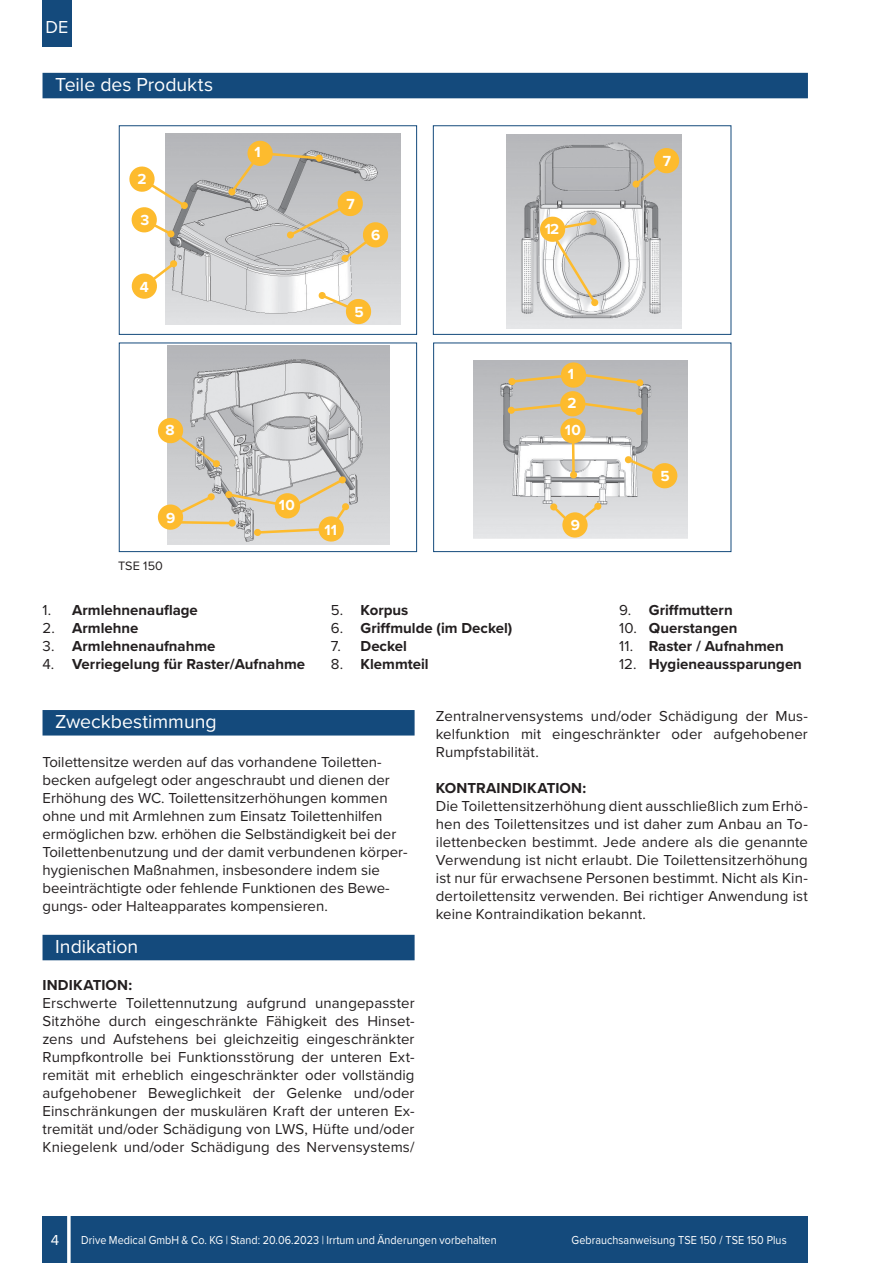
<style>
.page{position:relative;width:893px;height:1263px;background:#fff}
.page>*{position:absolute;margin:0;border:0;box-sizing:border-box;transform-origin:0 0}
.t1{font:19.5px "Proxima Nova";color:#fff}
.t2{font:18px "Proxima Nova";color:#fff}
.t3{font:700 15.15px "Proxima Nova";letter-spacing:.005em;color:#fff}
.t4{font:15px/18px "Proxima Nova";color:#231f20;text-align:justify}
.t5{font:700 15px "Proxima Nova";color:#231f20}
.t6{font:15px "Proxima Nova";color:#fff}
.t7{font:12.6px "Proxima Nova";letter-spacing:.005em;color:#231f20}
.t8{font:12px "Proxima Nova";letter-spacing:.005em;color:#fff;scale:.9 1}
.s1{font-weight:400}
</style>
<div class="page">
<div style="left:43px;top:1217px;width:765px;height:46px;background:#144a7c"></div>
<div style="left:43px;top:0;width:29px;height:46px;background:#144a7c"></div>
<hr style="left:67px;top:1211px;width:3px;height:52px;background:#fff">
<img style="left:168px;top:345px;width:222px;height:199px">
<svg style="left:158px;top:417px;width:62px;height:51px;background:#d3c6ab"></svg>
<svg style="left:157px;top:476px;width:193px;height:67px;background:#dacfb7"></svg>
<div style="left:119px;top:343px;width:298px;height:209px;border:1px solid #144a7c"></div>
<div style="left:43px;top:710px;width:372px;height:25px;background:#144a7c"></div>
<div style="left:43px;top:935px;width:372px;height:25px;background:#144a7c"></div>
<img style="left:166px;top:134px;width:235px;height:191px">
<svg style="left:131px;top:260px;width:47px;height:40px"></svg>
<svg style="left:318px;top:292px;width:54px;height:33px;background:#ebd5a7"></svg>
<svg style="left:228px;top:139px;width:161px;height:123px;background:#c3bdb1"></svg>
<div style="left:119px;top:125px;width:298px;height:210px;border:1px solid #144a7c"></div>
<div style="left:433px;top:125px;width:298px;height:210px;border:1px solid #144a7c"></div>
<img style="left:506px;top:135px;width:176px;height:194px">
<svg style="left:539px;top:215px;width:59px;height:91px"></svg>
<div style="left:591px;top:299px;width:7px;height:7px;background:#fdbb2e;border-radius:50%"></div>
<div style="left:43px;top:73px;width:765px;height:25px;background:#144a7c"></div>
<svg style="left:129px;top:165px;width:59px;height:73px"></svg>
<svg style="left:632px;top:147px;width:48px;height:41px;background:#cdb991"></svg>
<img style="left:473px;top:360px;width:215px;height:179px">
<div style="left:433px;top:343px;width:298px;height:209px;border:1px solid #144a7c"></div>
<svg style="left:562px;top:512px;width:26px;height:26px"></svg>
<svg style="left:550px;top:503px;width:51px;height:29px"></svg>
<div style="left:550px;top:503px;width:7px;height:8px;background:#fdbb2e;border-radius:50%"></div>
<svg style="left:507px;top:361px;width:172px;height:129px;background:#cfc7b7"></svg>
<p class="t2" style="left:46px;top:14px;width:24px">DE</p>
<h1 class="t1" style="left:55px;top:70px;width:159px">Teile des Produkts</h1>
<p class="t3" style="left:137px;top:167px;width:11px">2</p>
<p class="t3" style="left:140px;top:209px;width:10px">3</p>
<p class="t3" style="left:140px;top:276px;width:11px">4</p>
<p class="t3" style="left:255px;top:141px;width:8px">1</p>
<p class="t3" style="left:346px;top:192px;width:10px">7</p>
<p class="t3" style="left:371px;top:223px;width:11px">6</p>
<p class="t3" style="left:354px;top:301px;width:11px">5</p>
<p class="t3" style="left:165px;top:419px;width:11px">8</p>
<p class="t3" style="left:166px;top:506px;width:11px">9</p>
<p class="t3" style="left:279px;top:494px;width:17px">10</p>
<p class="t7" style="left:118px;top:556px;width:46px">TSE 150</p>
<p class="t5" style="left:43px;top:599px;width:157px"><span class="s1">1.</span> Armlehnenauflage</p>
<p class="t5" style="left:43px;top:617px;width:97px"><span class="s1">2.</span> Armlehne</p>
<p class="t5" style="left:43px;top:635px;width:174px"><span class="s1">3.</span> Armlehnenaufnahme</p>
<p class="t5" style="left:43px;top:653px;width:264px"><span class="s1">4.</span> Verriegelung für Raster/Aufnahme</p>
<p class="t3" style="left:325px;top:519px;width:14px">11</p>
<p class="t5" style="left:331px;top:599px;width:79px"><span class="s1">5.</span> Korpus</p>
<p class="t5" style="left:331px;top:617px;width:183px"><span class="s1">6.</span> Griffmulde (im Deckel)</p>
<p class="t5" style="left:331px;top:635px;width:78px"><span class="s1">7.</span> Deckel</p>
<p class="t5" style="left:331px;top:653px;width:99px"><span class="s1">8.</span> Klemmteil</p>
<p class="t3" style="left:545px;top:217px;width:16px">12</p>
<p class="t3" style="left:568px;top:363px;width:8px">1</p>
<p class="t3" style="left:567px;top:391px;width:11px">2</p>
<p class="t3" style="left:565px;top:419px;width:17px">10</p>
<p class="t3" style="left:571px;top:514px;width:11px">9</p>
<p class="t3" style="left:663px;top:149px;width:10px">7</p>
<p class="t3" style="left:661px;top:465px;width:11px">5</p>
<p class="t5" style="left:619px;top:599px;width:115px"><span class="s1">9.</span> Griffmuttern</p>
<p class="t5" style="left:619px;top:617px;width:120px"><span class="s1">10.</span> Querstangen</p>
<p class="t5" style="left:619px;top:635px;width:166px"><span class="s1">11.</span> Raster / Aufnahmen</p>
<p class="t5" style="left:619px;top:653px;width:184px"><span class="s1">12.</span> Hygieneaussparungen</p>
<h1 class="t1" style="left:55px;top:707px;width:163px">Zweckbestimmung</h1>
<p class="t4" style="left:43px;top:753px;width:367px;text-align:left">Toilettensitze werden auf das vorhandene Toiletten&shy;becken aufgelegt oder angeschraubt und dienen der Erhöhung des WC. Toilettensitzerhöhungen kommen ohne und mit Armlehnen zum Einsatz Toilettenhilfen ermöglichen bzw. erhöhen die Selbständigkeit bei der Toilettenbenutzung und der damit verbundenen körper&shy;hygienischen Maßnahmen, insbesondere indem sie beeinträchtigte oder fehlende Funktionen des Bewe&shy;gungs- oder Halteapparates kompensieren.</p>
<h1 class="t1" style="left:55px;top:932px;width:84px">Indikation</h1>
<p class="t5" style="left:43px;top:974px;width:91px">INDIKATION:</p>
<p class="t4" style="left:43px;top:993px;width:374px">Erschwerte Toilettennutzung aufgrund unangepasster Sitzhöhe durch eingeschränkte Fähigkeit des Hinset&shy;zens und Aufstehens bei gleichzeitig eingeschränkter Rumpfkontrolle bei Funktionsstörung der unteren Ext&shy;remität mit erheblich eingeschränkter oder vollständig aufgehobener Beweglichkeit der Gelenke und/oder Einschränkungen der muskulären Kraft der unteren Ex&shy;tremität und/oder Schädigung von LWS, Hüfte und/oder Kniegelenk und/oder Schädigung des Nervensystems/</p>
<p class="t4" style="left:436px;top:707px;width:374px">Zentralnervensystems und/oder Schädigung der Mus&shy;kelfunktion mit eingeschränkter oder aufgehobener Rumpfstabilität.</p>
<p class="t5" style="left:436px;top:777px;width:152px">KONTRAINDIKATION:</p>
<p class="t4" style="left:436px;top:797px;width:374px">Die Toilettensitzerhöhung dient ausschließlich zum Erhö&shy;hen des Toilettensitzes und ist daher zum Anbau an To&shy;ilettenbecken bestimmt. Jede andere als die genannte Verwendung ist nicht erlaubt. Die Toilettensitzerhöhung ist nur für erwachsene Personen bestimmt. Nicht als Kin&shy;dertoilettensitz verwenden. Bei richtiger Anwendung ist keine Kontraindikation bekannt.</p>
<p class="t6" style="left:51px;top:1229px;width:10px">4</p>
<p class="t8" style="left:81px;top:1231px;width:463px">Drive Medical GmbH &amp; Co. KG | Stand: 20.06.2023 | Irrtum und Änderungen vorbehalten</p>
<p class="t8" style="left:572px;top:1231px;width:240px">Gebrauchsanweisung TSE 150 / TSE 150 Plus</p>
</div>
